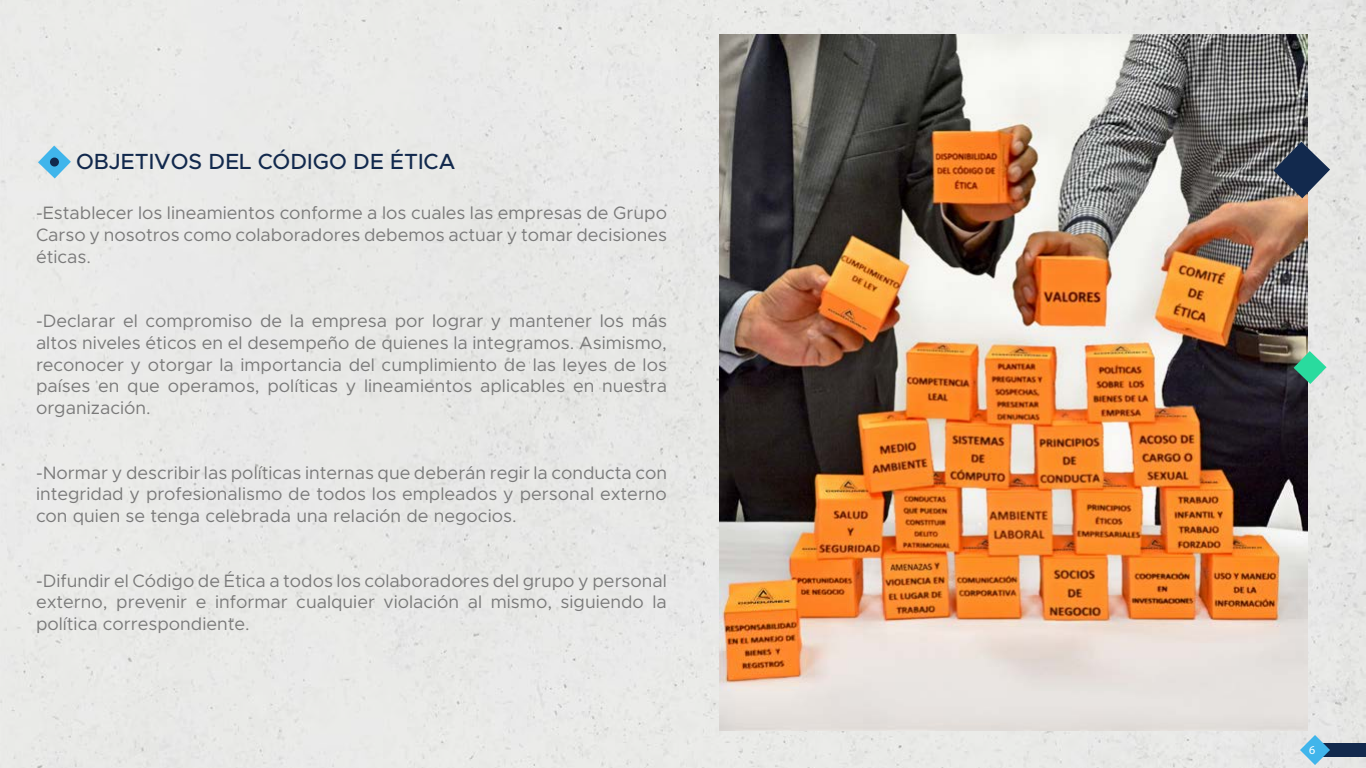
<style>
.page{position:relative;width:1366px;height:768px;background:#e9e9e7}
.page>*{position:absolute;margin:0;border:0;box-sizing:border-box;transform-origin:0 0}
.t1{font:500 22px "Metropolis";color:#12294d}
.t2{font:18px/21.6px "Metropolis";color:#7a7a7a;text-align:justify}
.t3{font:12px "Myriad Pro";color:#fff}
</style>
<div class="page">
<div style="left:1318px;top:743px;width:48px;height:14px;background:#12294d"></div>
<svg style="left:1300px;top:735px;width:30px;height:30px"></svg>
<img style="left:720px;top:34px;width:587px;height:696px">
<svg style="left:38px;top:146px;width:33px;height:32px"></svg>
<div style="left:50px;top:158px;width:9px;height:9px;background:#12294d;border-radius:50%"></div>
<svg style="left:1294px;top:351px;width:33px;height:33px"></svg>
<svg style="left:1274px;top:142px;width:56px;height:56px;background:#5f697a"></svg>
<p class="t1" style="left:76px;top:148px;width:381px">OBJETIVOS DEL CÓDIGO DE ÉTICA</p>
<p class="t2" style="left:36px;top:202px;width:633px">-Establecer los lineamientos conforme a los cuales las empresas de Grupo Carso y nosotros como colaboradores debemos actuar y tomar decisiones éticas.</p>
<p class="t2" style="left:36px;top:310px;width:633px">-Declarar el compromiso de la empresa por lograr y mantener los más altos niveles éticos en el desempeño de quienes la integramos. Asimismo, reconocer y otorgar la importancia del cumplimiento de las leyes de los países en que operamos, políticas y lineamientos aplicables en nuestra organización.</p>
<p class="t2" style="left:36px;top:461px;width:633px">-Normar y describir las políticas internas que deberán regir la conducta con integridad y profesionalismo de todos los empleados y personal externo con quien se tenga celebrada una relación de negocios.</p>
<p class="t2" style="left:36px;top:569px;width:632px">-Difundir el Código de Ética a todos los colaboradores del grupo y personal externo, prevenir e informar cualquier violación al mismo, siguiendo la política correspondiente.</p>
<p class="t3" style="left:1309px;top:742px;width:8px">6</p>
</div>
